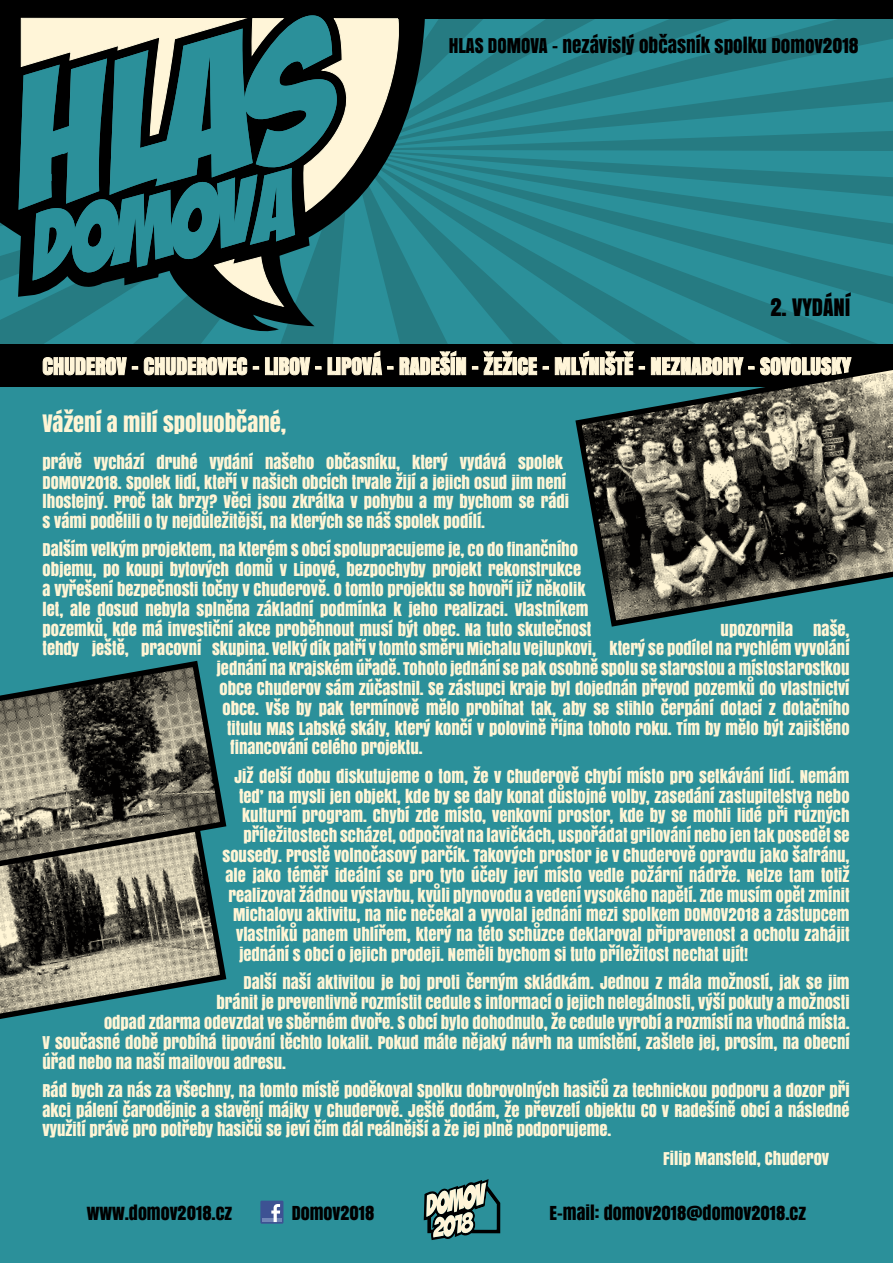
<style>
.page{position:relative;width:893px;height:1263px;background:#2b909a}
.page>*{position:absolute;margin:0;border:0;box-sizing:border-box;transform-origin:0 0}
.t1{font:22.5px "Anton";color:#fff5d5}
.t2{font:22.5px "Anton";color:#000}
.t3{font:19.05px "Anton";color:#000}
.t4{font:18px "Anton";color:#000}
.t5{font:16.5px/19.8px "Anton";color:#fff5d5}
</style>
<div class="page">
<svg style="left:424px;top:1179px;width:76px;height:61px"></svg>
<div style="left:260px;top:1200px;width:23px;height:24px;background:#3d5293"></div>
<hr style="left:262px;top:1219px;width:20px;height:3px;background:#7186b6">
<svg style="left:271px;top:1204px;width:9px;height:18px"></svg>
<svg style="left:0;top:875px;width:223px;height:141px"></svg>
<svg style="left:0;top:660px;width:227px;height:215px"></svg>
<svg style="left:0;top:19px;width:893px;height:325px"></svg>
<div style="left:0;top:344px;width:893px;height:43px;background:#000"></div>
<svg style="left:43px;top:357px;width:83px;height:18px"></svg>
<svg style="left:132px;top:367px;width:6px;height:2px"></svg>
<svg style="left:144px;top:357px;width:103px;height:18px"></svg>
<svg style="left:253px;top:367px;width:6px;height:2px"></svg>
<svg style="left:265px;top:357px;width:8px;height:18px"></svg>
<div style="left:274px;top:358px;width:4px;height:17px;border:1px solid #fff5d8"></div>
<svg style="left:279px;top:357px;width:31px;height:18px"></svg>
<svg style="left:328px;top:357px;width:8px;height:18px"></svg>
<div style="left:336px;top:358px;width:4px;height:17px;border:1px solid #fff5d8"></div>
<svg style="left:342px;top:351px;width:40px;height:24px"></svg>
<svg style="left:400px;top:351px;width:66px;height:24px"></svg>
<svg style="left:472px;top:367px;width:6px;height:2px"></svg>
<svg style="left:484px;top:352px;width:28px;height:23px"></svg>
<div style="left:513px;top:358px;width:3px;height:17px;border:1px solid #fff5d8"></div>
<svg style="left:518px;top:357px;width:19px;height:18px"></svg>
<svg style="left:543px;top:367px;width:6px;height:2px"></svg>
<svg style="left:555px;top:351px;width:44px;height:24px"></svg>
<svg style="left:605px;top:352px;width:29px;height:6px"></svg>
<svg style="left:651px;top:357px;width:92px;height:1px"></svg>
<svg style="left:761px;top:357px;width:90px;height:1px"></svg>
<svg style="left:0;top:0;width:426px;height:341px"></svg>
<svg style="left:19px;top:15px;width:383px;height:291px"></svg>
<div style="left:399px;top:0;width:494px;height:19px;background:#000"></div>
<svg style="left:572px;top:358px;width:321px;height:269px"></svg>
<p class="t3" style="left:449px;top:30px;width:412px">HLAS DOMOVA – NEZÁVISLÝ OBČASNÍK SPOLKU DOMOV2018</p>
<h1 class="t2" style="left:770px;top:289px;width:82px">2. VYDÁNÍ</h1>
<h1 class="t1" style="left:43px;top:405px;width:245px">VÁŽENÍ A MILÍ SPOLUOBČANÉ,</h1>
<p class="t5" style="left:43px;top:452px;width:528px">PRÁVĚ VYCHÁZÍ DRUHÉ VYDÁNÍ NAŠEHO OBČASNÍKU, KTERÝ VYDÁVÁ SPOLEK DOMOV2018. SPOLEK LIDÍ, KTEŘÍ V NAŠICH OBCÍCH TRVALE ŽIJÍ A JEJICH OSUD JIM NENÍ LHOSTEJNÝ. PROČ TAK BRZY? VĚCI JSOU ZKRÁTKA V POHYBU A MY BYCHOM SE RÁDI S VÁMI PODĚLILI O TY NEJDŮLEŽITĚJŠÍ, NA KTERÝCH SE NÁŠ SPOLEK PODÍLÍ.</p>
<p class="t5" style="left:43px;top:540px;width:550px">DALŠÍM VELKÝM PROJEKTEM, NA KTERÉM S OBCÍ SPOLUPRACUJEME JE, CO DO FINANČNÍHO OBJEMU, PO KOUPI BYTOVÝCH DOMŮ V LIPOVÉ, BEZPOCHYBY PROJEKT REKONSTRUKCE A VYŘEŠENÍ BEZPEČNOSTI TOČNY V CHUDEROVĚ. O TOMTO PROJEKTU SE HOVOŘÍ JIŽ NĚKOLIK LET, ALE DOSUD NEBYLA SPLNĚNA ZÁKLADNÍ PODMÍNKA K JEHO REALIZACI. VLASTNÍKEM POZEMKŮ, KDE MÁ INVESTIČNÍ AKCE PROBĚHNOUT MUSÍ BÝT OBEC. NA TUTO SKUTEČNOST</p>
<p class="t5" style="left:721px;top:619px;width:130px">UPOZORNILA NAŠE,</p>
<p class="t5" style="left:43px;top:639px;width:808px">TEHDY JEŠTĚ, PRACOVNÍ SKUPINA. VELKÝ DÍK PATŘÍ V TOMTO SMĚRU MICHALU VEJLUPKOVI, KTERÝ SE PODÍLEL NA RYCHLÉM VYVOLÁNÍ</p>
<p class="t5" style="left:217px;top:658px;width:634px">JEDNÁNÍ NA KRAJSKÉM ÚŘADĚ. TOHOTO JEDNÁNÍ SE PAK OSOBNĚ SPOLU SE STAROSTOU A MÍSTOSTAROSTKOU</p>
<p class="t5" style="left:220px;top:678px;width:631px">OBCE CHUDEROV SÁM ZÚČASTNIL. SE ZÁSTUPCI KRAJE BYL DOJEDNÁN PŘEVOD POZEMKŮ DO VLASTNICTVÍ</p>
<p class="t5" style="left:223px;top:698px;width:629px">OBCE. VŠE BY PAK TERMÍNOVĚ MĚLO PROBÍHAT TAK, ABY SE STIHLO ČERPÁNÍ DOTACÍ Z DOTAČNÍHO</p>
<p class="t5" style="left:227px;top:718px;width:624px">TITULU MAS LABSKÉ SKÁLY, KTERÝ KONČÍ V POLOVINĚ ŘÍJNA TOHOTO ROKU. TÍM BY MĚLO BÝT ZAJIŠTĚNO</p>
<p class="t5" style="left:230px;top:738px;width:194px">FINANCOVÁNÍ CELÉHO PROJEKTU.</p>
<p class="t5" style="left:235px;top:766px;width:616px">JIŽ DELŠÍ DOBU DISKUTUJEME O TOM, ŽE V CHUDEROVĚ CHYBÍ MÍSTO PRO SETKÁVÁNÍ LIDÍ. NEMÁM</p>
<p class="t5" style="left:239px;top:786px;width:612px">TEĎ NA MYSLI JEN OBJEKT, KDE BY SE DALY KONAT DŮSTOJNÉ VOLBY, ZASEDÁNÍ ZASTUPITELSTVA NEBO</p>
<p class="t5" style="left:242px;top:805px;width:609px">KULTURNÍ PROGRAM. CHYBÍ ZDE MÍSTO, VENKOVNÍ PROSTOR, KDE BY SE MOHLI LIDÉ PŘI RŮZNÝCH</p>
<p class="t5" style="left:244px;top:825px;width:607px">PŘÍLEŽITOSTECH SCHÁZET, ODPOČÍVAT NA LAVIČKÁCH, USPOŘÁDAT GRILOVÁNÍ NEBO JEN TAK POSEDĚT SE</p>
<p class="t5" style="left:223px;top:845px;width:628px">SOUSEDY. PROSTĚ VOLNOČASOVÝ PARČÍK. TAKOVÝCH PROSTOR JE V CHUDEROVĚ OPRAVDU JAKO ŠAFRÁNU,</p>
<p class="t5" style="left:226px;top:865px;width:626px">ALE JAKO TÉMĚŘ IDEÁLNÍ SE PRO TYTO ÚČELY JEVÍ MÍSTO VEDLE POŽÁRNÍ NÁDRŽE. NELZE TAM TOTIŽ</p>
<p class="t5" style="left:229px;top:885px;width:623px">REALIZOVAT ŽÁDNOU VÝSTAVBU, KVŮLI PLYNOVODU A VEDENÍ VYSOKÉHO NAPĚTÍ. ZDE MUSÍM OPĚT ZMÍNIT</p>
<p class="t5" style="left:233px;top:904px;width:618px">MICHALOVU AKTIVITU, NA NIC NEČEKAL A VYVOLAL JEDNÁNÍ MEZI SPOLKEM DOMOV2018 A ZÁSTUPCEM</p>
<p class="t5" style="left:236px;top:924px;width:615px">VLASTNÍKŮ PANEM UHLÍŘEM, KTERÝ NA TÉTO SCHŮZCE DEKLAROVAL PŘIPRAVENOST A OCHOTU ZAHÁJIT</p>
<p class="t5" style="left:239px;top:944px;width:511px">JEDNÁNÍ S OBCÍ O JEJICH PRODEJI. NEMĚLI BYCHOM SI TUTO PŘÍLEŽITOST NECHAT UJÍT!</p>
<p class="t5" style="left:244px;top:972px;width:608px">DALŠÍ NAŠÍ AKTIVITOU JE BOJ PROTI ČERNÝM SKLÁDKÁM. JEDNOU Z MÁLA MOŽNOSTÍ, JAK SE JIM</p>
<p class="t5" style="left:217px;top:992px;width:635px">BRÁNIT JE PREVENTIVNĚ ROZMÍSTIT CEDULE S INFORMACÍ O JEJICH NELEGÁLNOSTI, VÝŠÍ POKUTY A MOŽNOSTI</p>
<p class="t5" style="left:104px;top:1012px;width:747px">ODPAD ZDARMA ODEVZDAT VE SBĚRNÉM DVOŘE. S OBCÍ BYLO DOHODNUTO, ŽE CEDULE VYROBÍ A ROZMÍSTÍ NA VHODNÁ MÍSTA.</p>
<p class="t5" style="left:43px;top:1032px;width:808px">V SOUČASNÉ DOBĚ PROBÍHÁ TIPOVÁNÍ TĚCHTO LOKALIT. POKUD MÁTE NĚJAKÝ NÁVRH NA UMÍSTĚNÍ, ZAŠLETE JEJ, PROSÍM, NA OBECNÍ</p>
<p class="t5" style="left:43px;top:1051px;width:245px">ÚŘAD NEBO NA NAŠÍ MAILOVOU ADRESU.</p>
<p class="t5" style="left:43px;top:1080px;width:808px;text-align:justify">RÁD BYCH ZA NÁS ZA VŠECHNY, NA TOMTO MÍSTĚ PODĚKOVAL SPOLKU DOBROVOLNÝCH HASIČŮ ZA TECHNICKOU PODPORU A DOZOR PŘI AKCI PÁLENÍ ČARODĚJNIC A STAVĚNÍ MÁJKY V CHUDEROVĚ. JEŠTĚ DODÁM, ŽE PŘEVZETÍ OBJEKTU CO V RADEŠÍNĚ OBCÍ A NÁSLEDNÉ VYUŽITÍ PRÁVĚ PRO POTŘEBY HASIČŮ SE JEVÍ ČÍM DÁL REÁLNĚJŠÍ A ŽE JEJ PLNĚ PODPORUJEME.</p>
<p class="t5" style="left:663px;top:1148px;width:167px">FILIP MANSFELD, CHUDEROV</p>
<p class="t4" style="left:87px;top:1199px;width:147px">WWW.DOMOV2018.CZ</p>
<p class="t4" style="left:292px;top:1199px;width:84px">DOMOV2018</p>
<p class="t4" style="left:550px;top:1199px;width:258px">E-MAIL: DOMOV2018@DOMOV2018.CZ</p>
</div>
